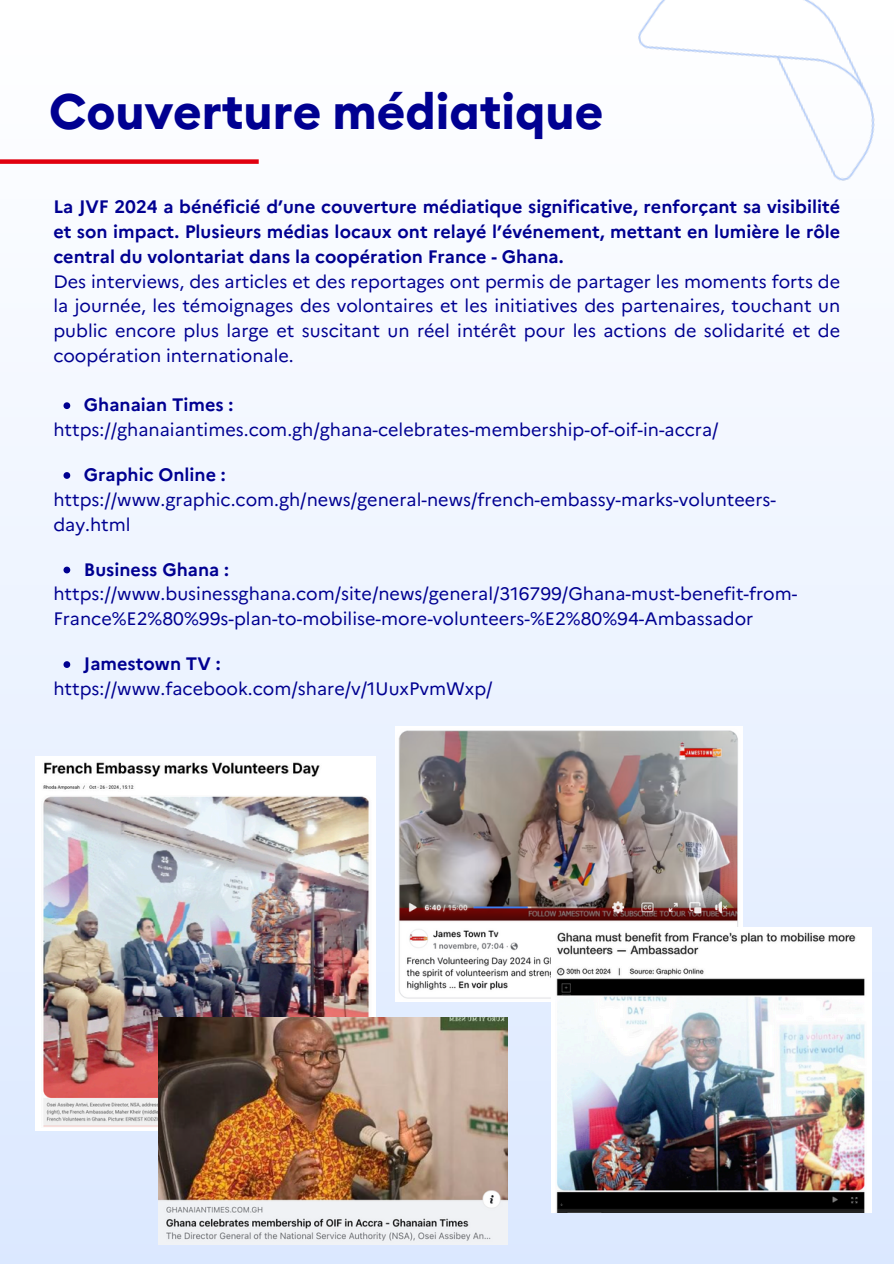
<style>
.page{position:relative;width:894px;height:1264px;background:#fff}
.page>*{position:absolute;margin:0;border:0;box-sizing:border-box;transform-origin:0 0}
.t1{font:700 49.5px "Euclid Circular B";color:#000091}
.t2{font:18px/24.8px "Marianne";color:#000091}
.t3{font:700 18px/24.8px "Marianne";color:#000091;text-align:justify}
</style>
<div class="page">
<div style="left:0;top:0;width:893px;height:1263px;background:linear-gradient(to bottom,#fff,#dbe8fe)"></div>
<div style="left:0;top:159px;width:259px;height:5px;background:#e1000f"></div>
<img style="left:395px;top:726px;width:347px;height:275px">
<img style="left:551px;top:928px;width:320px;height:284px">
<img style="left:35px;top:756px;width:340px;height:374px">
<img style="left:158px;top:1017px;width:349px;height:227px">
<svg style="left:63px;top:402px;width:7px;height:7px"></svg>
<svg style="left:63px;top:472px;width:7px;height:7px"></svg>
<svg style="left:63px;top:566px;width:7px;height:7px"></svg>
<svg style="left:63px;top:661px;width:7px;height:7px"></svg>
<img style="left:615px;top:0;width:278px;height:227px">
<p class="t1" style="left:49px;top:89px;width:555px">Couverture médiatique</p>
<h1 class="t3" style="left:53px;top:193px;width:788px">La JVF 2024 a bénéficié d’une couverture médiatique significative, renforçant sa visibilité et son impact. Plusieurs médias locaux ont relayé l’événement, mettant en lumière le rôle central du volontariat dans la coopération France - Ghana.</h1>
<p class="t2" style="left:53px;top:267px;width:788px;text-align:justify">Des interviews, des articles et des reportages ont permis de partager les moments forts de la journée, les témoignages des volontaires et les initiatives des partenaires, touchant un public encore plus large et suscitant un réel intérêt pour les actions de solidarité et de coopération internationale.</p>
<p class="t3" style="left:84px;top:391px;width:151px">Ghanaian Times :</p>
<p class="t2" style="left:53px;top:416px;width:666px">https://ghanaiantimes.com.gh/ghana-celebrates-membership-of-oif-in-accra/</p>
<p class="t3" style="left:84px;top:461px;width:143px">Graphic Online :</p>
<p class="t2" style="left:53px;top:485px;width:724px">https://www.graphic.com.gh/news/general-news/french-embassy-marks-volunteers&shy;day.html</p>
<p class="t3" style="left:84px;top:555px;width:146px">Business Ghana :</p>
<p class="t2" style="left:53px;top:580px;width:745px">https://www.businessghana.com/site/news/general/316799/Ghana-must-benefit-from-<br>France%E2%80%99s-plan-to-mobilise-more-volunteers-%E2%80%94-Ambassador</p>
<p class="t3" style="left:84px;top:650px;width:138px">Jamestown TV :</p>
<p class="t2" style="left:53px;top:674px;width:440px">https://www.facebook.com/share/v/1UuxPvmWxp/</p>
</div>
